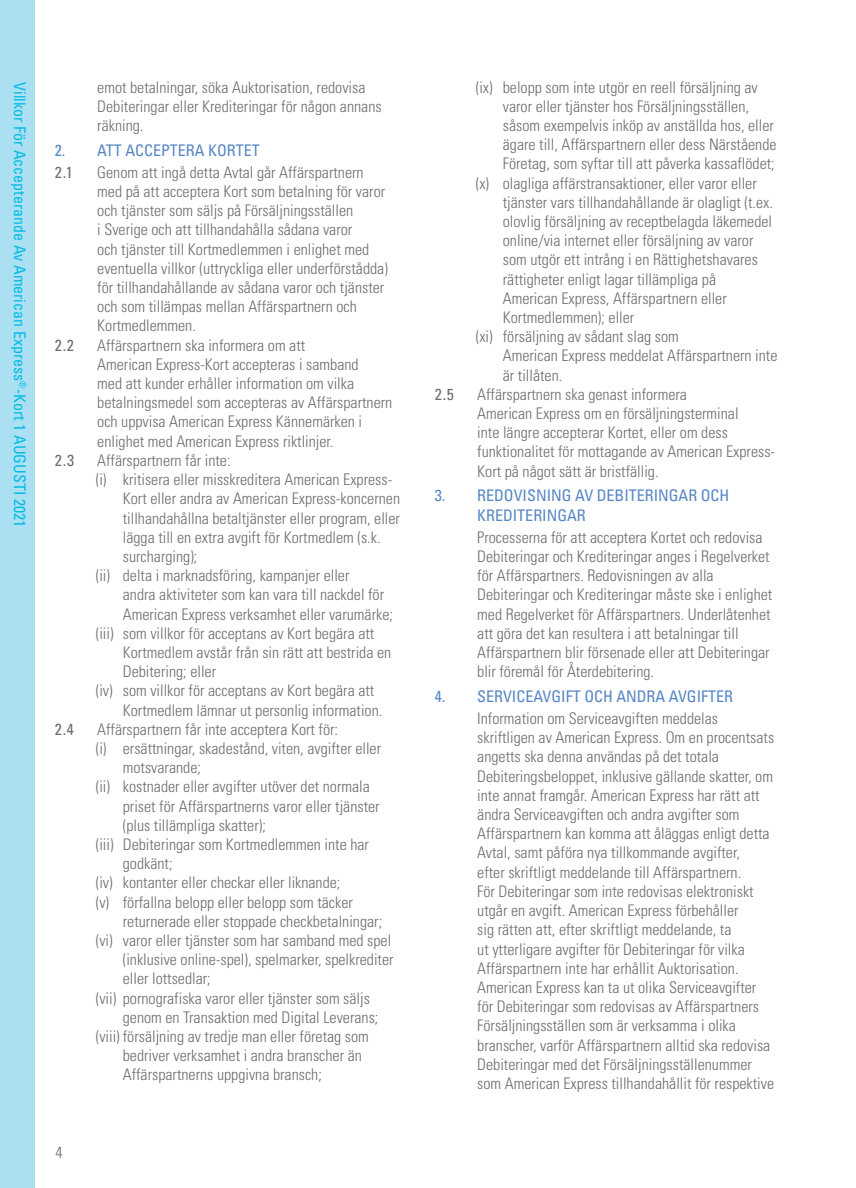
<style>
.page{position:relative;width:856px;height:1188px;background:#fff}
.page>*{position:absolute;margin:0;border:0;box-sizing:border-box;transform-origin:0 0}
.t1{font:300 condensed 16px/19.2px "Univers";color:#6c6d70}
.t2{font:condensed 16px/19.2px "Univers";color:#5786c5}
.t3{font:condensed 16px "Univers";color:#02bce5}
.t4{font:condensed 16px "Univers";color:#6c6d70}
</style>
<div class="page">
<div style="left:0;top:0;width:34px;height:1188px;background:#abe0f3"></div>
<p class="t3" style="left:30px;top:82px;width:446px;rotate:90deg">Villkor För Accepterande Av American Express<sup>®</sup>-Kort 1 AUGUSTI 2021</p>
<p class="t1" style="left:97px;top:77px;width:286px">emot betalningar, söka Auktorisation, redovisa<br>Debiteringar eller Krediteringar för någon annans räkning.</p>
<p class="t2" style="left:55px;top:140px;width:206px">2. ATT ACCEPTERA KORTET</p>
<p class="t4" style="left:55px;top:162px;width:20px">2.1</p>
<p class="t1" style="left:97px;top:162px;width:292px">Genom att ingå detta Avtal går Affärspartnern med på att acceptera Kort som betalning för varor och tjänster som säljs på Försäljningsställen<br>i Sverige och att tillhandahålla sådana varor<br>och tjänster till Kortmedlemmen i enlighet med eventuella villkor (uttryckliga eller underförstådda) för tillhandahållande av sådana varor och tjänster och som tillämpas mellan Affärspartnern och Kortmedlemmen.</p>
<p class="t4" style="left:55px;top:335px;width:21px">2.2</p>
<p class="t1" style="left:97px;top:335px;width:296px">Affärspartnern ska informera om att<br>American Express-Kort accepteras i samband<br>med att kunder erhåller information om vilka betalningsmedel som accepteras av Affärspartnern och uppvisa American Express Kännemärken i enlighet med American Express riktlinjer.</p>
<p class="t4" style="left:55px;top:450px;width:21px">2.3</p>
<p class="t1" style="left:97px;top:450px;width:135px">Affärspartnern får inte:</p>
<p class="t1" style="left:96px;top:470px;width:298px">(i) kritisera eller misskreditera American Express-</p>
<p class="t1" style="left:123px;top:489px;width:279px">Kort eller andra av American Express-koncernen</p>
<p class="t1" style="left:123px;top:508px;width:279px">tillhandahållna betaltjänster eller program, eller</p>
<p class="t1" style="left:123px;top:527px;width:259px">lägga till en extra avgift för Kortmedlem (s.k.</p>
<p class="t1" style="left:123px;top:546px;width:76px">surcharging);</p>
<p class="t1" style="left:96px;top:566px;width:255px">(ii) delta i marknadsföring, kampanjer eller</p>
<p class="t1" style="left:123px;top:585px;width:263px">andra aktiviteter som kan vara till nackdel för</p>
<p class="t1" style="left:123px;top:604px;width:272px">American Express verksamhet eller varumärke;</p>
<p class="t1" style="left:96px;top:623px;width:280px">(iii) som villkor för acceptans av Kort begära att</p>
<p class="t1" style="left:123px;top:642px;width:270px">Kortmedlem avstår från sin rätt att bestrida en</p>
<p class="t1" style="left:123px;top:662px;width:95px">Debitering; eller</p>
<p class="t1" style="left:96px;top:681px;width:280px">(iv) som villkor för acceptans av Kort begära att</p>
<p class="t1" style="left:123px;top:700px;width:261px">Kortmedlem lämnar ut personlig information.</p>
<p class="t4" style="left:55px;top:719px;width:21px">2.4</p>
<p class="t1" style="left:97px;top:719px;width:242px">Affärspartnern får inte acceptera Kort för:</p>
<p class="t1" style="left:96px;top:738px;width:287px">(i) ersättningar, skadestånd, viten, avgifter eller</p>
<p class="t1" style="left:123px;top:758px;width:80px">motsvarande;</p>
<p class="t1" style="left:96px;top:777px;width:275px">(ii) kostnader eller avgifter utöver det normala</p>
<p class="t1" style="left:123px;top:796px;width:258px">priset för Affärspartnerns varor eller tjänster</p>
<p class="t1" style="left:123px;top:815px;width:145px">(plus tillämpliga skatter);</p>
<p class="t1" style="left:96px;top:834px;width:275px">(iii) Debiteringar som Kortmedlemmen inte har</p>
<p class="t1" style="left:123px;top:854px;width:51px">godkänt;</p>
<p class="t1" style="left:96px;top:873px;width:246px">(iv) kontanter eller checkar eller liknande;</p>
<p class="t1" style="left:96px;top:892px;width:259px">(v) förfallna belopp eller belopp som täcker</p>
<p class="t1" style="left:123px;top:911px;width:261px">returnerade eller stoppade checkbetalningar;</p>
<p class="t1" style="left:96px;top:930px;width:297px">(vi) varor eller tjänster som har samband med spel</p>
<p class="t1" style="left:123px;top:950px;width:272px">(inklusive online-spel), spelmarker, spelkrediter</p>
<p class="t1" style="left:123px;top:969px;width:89px">eller lottsedlar;</p>
<p class="t1" style="left:96px;top:988px;width:275px">(vii) pornografiska varor eller tjänster som säljs</p>
<p class="t1" style="left:123px;top:1007px;width:257px">genom en Transaktion med Digital Leverans;</p>
<p class="t1" style="left:96px;top:1026px;width:275px">(viii) försäljning av tredje man eller företag som</p>
<p class="t1" style="left:123px;top:1046px;width:240px">bedriver verksamhet i andra branscher än</p>
<p class="t1" style="left:123px;top:1065px;width:201px">Affärspartnerns uppgivna bransch;</p>
<p class="t1" style="left:56px;top:1143px;width:9px">4</p>
<p class="t1" style="left:476px;top:77px;width:283px">(ix) belopp som inte utgör en reell försäljning av</p>
<p class="t1" style="left:503px;top:96px;width:248px">varor eller tjänster hos Försäljningsställen,</p>
<p class="t1" style="left:503px;top:115px;width:272px">såsom exempelvis inköp av anställda hos, eller</p>
<p class="t1" style="left:503px;top:135px;width:275px">ägare till, Affärspartnern eller dess Närstående</p>
<p class="t1" style="left:503px;top:154px;width:273px">Företag, som syftar till att påverka kassaflödet;</p>
<p class="t1" style="left:476px;top:173px;width:282px">(x) olagliga affärstransaktioner, eller varor eller</p>
<p class="t1" style="left:503px;top:192px;width:272px">tjänster vars tillhandahållande är olagligt (t.ex.</p>
<p class="t1" style="left:503px;top:211px;width:271px">olovlig försäljning av receptbelagda läkemedel</p>
<p class="t1" style="left:503px;top:231px;width:252px">online/via internet eller försäljning av varor</p>
<p class="t1" style="left:503px;top:250px;width:256px">som utgör ett intrång i en Rättighetshavares</p>
<p class="t1" style="left:503px;top:269px;width:215px">rättigheter enligt lagar tillämpliga på</p>
<p class="t1" style="left:503px;top:288px;width:225px">American Express, Affärspartnern eller</p>
<p class="t1" style="left:503px;top:307px;width:133px">Kortmedlemmen); eller</p>
<p class="t1" style="left:476px;top:327px;width:204px">(xi) försäljning av sådant slag som</p>
<p class="t1" style="left:503px;top:346px;width:276px">American Express meddelat Affärspartnern inte</p>
<p class="t1" style="left:503px;top:365px;width:61px">är tillåten.</p>
<p class="t4" style="left:435px;top:384px;width:21px">2.5</p>
<p class="t1" style="left:477px;top:384px;width:299px">Affärspartnern ska genast informera<br>American Express om en försäljningsterminal<br>inte längre accepterar Kortet, eller om dess funktionalitet för mottagande av American Express-Kort på något sätt är bristfällig.</p>
<p class="t2" style="left:477px;top:486px;width:253px;text-indent:-43px">3. REDOVISNING AV DEBITERINGAR OCH<br>KREDITERINGAR</p>
<p class="t1" style="left:477px;top:527px;width:296px">Processerna för att acceptera Kortet och redovisa Debiteringar och Krediteringar anges i Regelverket för Affärspartners. Redovisningen av alla Debiteringar och Krediteringar måste ske i enlighet med Regelverket för Affärspartners. Underlåtenhet att göra det kan resultera i att betalningar till Affärspartnern blir försenade eller att Debiteringar blir föremål för Återdebitering.</p>
<p class="t2" style="left:435px;top:686px;width:300px">4. SERVICEAVGIFT OCH ANDRA AVGIFTER</p>
<p class="t1" style="left:477px;top:708px;width:298px">Information om Serviceavgiften meddelas skriftligen av American Express. Om en procentsats angetts ska denna användas på det totala Debiteringsbeloppet, inklusive gällande skatter, om inte annat framgår. American Express har rätt att ändra Serviceavgiften och andra avgifter som Affärspartnern kan komma att åläggas enligt detta Avtal, samt påföra nya tillkommande avgifter,<br>efter skriftligt meddelande till Affärspartnern.<br>För Debiteringar som inte redovisas elektroniskt utgår en avgift. American Express förbehåller<br>sig rätten att, efter skriftligt meddelande, ta<br>ut ytterligare avgifter för Debiteringar för vilka Affärspartnern inte har erhållit Auktorisation.<br>American Express kan ta ut olika Serviceavgifter för Debiteringar som redovisas av Affärspartners Försäljningsställen som är verksamma i olika branscher, varför Affärspartnern alltid ska redovisa Debiteringar med det Försäljningsställenummer som American Express tillhandahållit för respektive</p>
</div>
